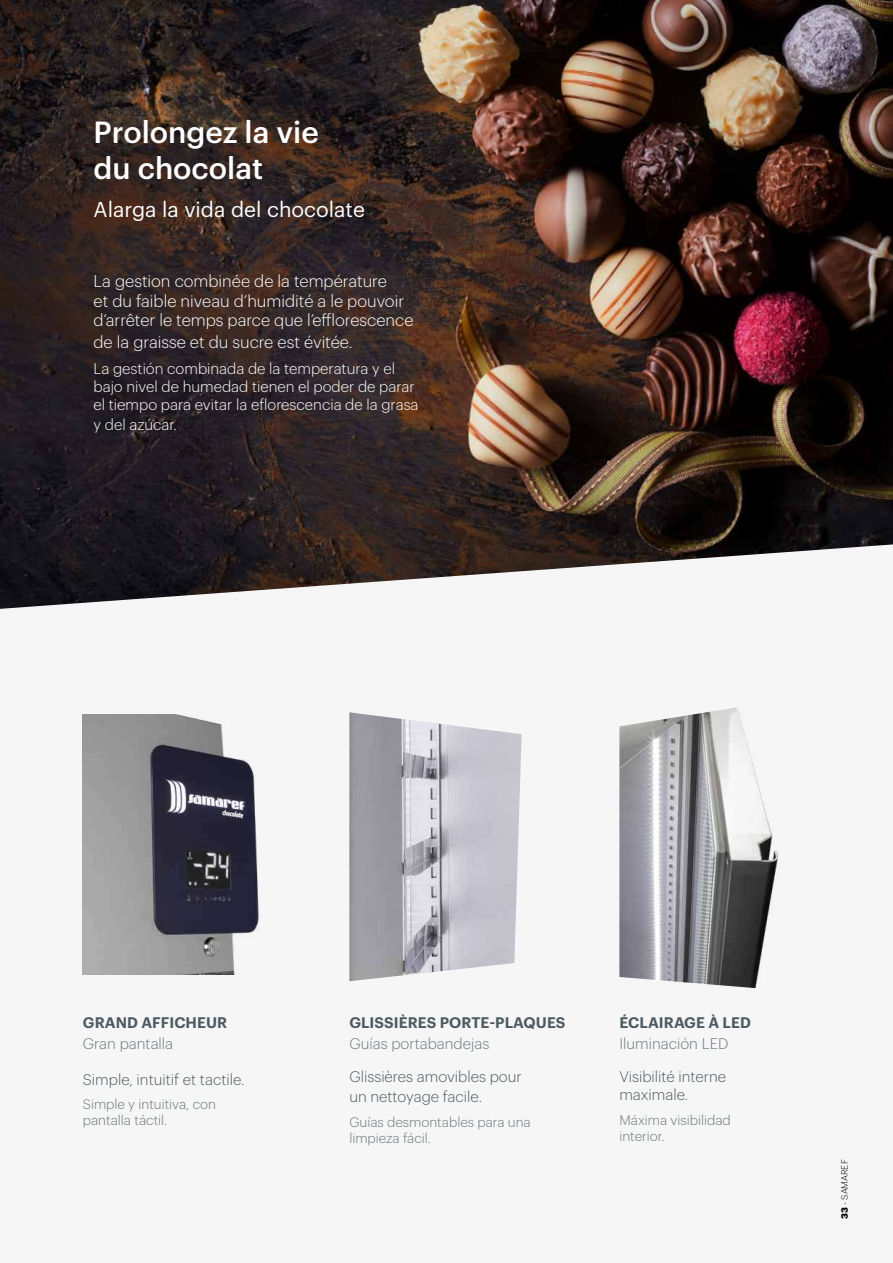
<style>
.page{position:relative;width:893px;height:1263px;background:#fff}
.page>*{position:absolute;margin:0;border:0;box-sizing:border-box;transform-origin:0 0}
.t1{font:500 30px/36px "Graphik";color:#fff}
.t2{font:21px "Graphik";color:#fff}
.t3{font:300 16.5px/19.8px "Graphik";color:#fff}
.t4{font:300 15px/18px "Graphik";color:#fff}
.t5{font:300 15px/19.8px "Graphik";color:#4c5a62}
.t6{font:600 15px "Graphik";letter-spacing:.005em;color:#4c5a62}
.t7{font:300 15px "Graphik";color:#6c787c}
.t8{font:300 13.5px/16.2px "Graphik";color:#6c787c}
.t9{font:300 9px "Graphik";color:#000}
.s1{font-weight:700}
</style>
<div class="page">
<div style="left:0;top:529px;width:893px;height:734px;background:#f6f6f6"></div>
<img style="left:619px;top:707px;width:159px;height:282px">
<img style="left:0;top:0;width:893px;height:609px">
<img style="left:349px;top:712px;width:173px;height:269px">
<img style="left:83px;top:714px;width:176px;height:261px">
<h1 class="t1" style="left:94px;top:112px;width:227px">Prolongez la vie du chocolat</h1>
<p class="t2" style="left:94px;top:194px;width:273px">Alarga la vida del chocolate</p>
<p class="t3" style="left:94px;top:270px;width:321px">La gestion combinée de la température<br>et du faible niveau d’humidité a le pouvoir d’arrêter le temps parce que l’efflorescence</p>
<p class="t3" style="left:94px;top:331px;width:261px">de la graisse et du sucre est évitée.</p>
<p class="t4" style="left:94px;top:359px;width:326px">La gestión combinada de la temperatura y el bajo nivel de humedad tienen el poder de parar el tiempo para evitar la eflorescencia de la grasa</p>
<p class="t4" style="left:94px;top:415px;width:85px">y del azúcar.</p>
<p class="t6" style="left:83px;top:1011px;width:146px">GRAND AFFICHEUR</p>
<p class="t7" style="left:83px;top:1032px;width:92px">Gran pantalla</p>
<p class="t5" style="left:83px;top:1068px;width:163px">Simple, intuitif et tactile.</p>
<p class="t8" style="left:83px;top:1095px;width:135px">Simple y intuitiva, con pantalla táctil.</p>
<p class="t6" style="left:349px;top:1011px;width:218px">GLISSIÈRES PORTE-PLAQUES</p>
<p class="t7" style="left:349px;top:1032px;width:141px">Guías portabandejas</p>
<p class="t5" style="left:349px;top:1065px;width:174px">Glissières amovibles pour un nettoyage facile.</p>
<p class="t8" style="left:349px;top:1112px;width:183px">Guías desmontables para una limpieza fácil.</p>
<p class="t6" style="left:619px;top:1011px;width:133px">ÉCLAIRAGE À LED</p>
<p class="t7" style="left:619px;top:1032px;width:111px">Iluminación LED</p>
<p class="t5" style="left:619px;top:1066px;width:108px;line-height:18px">Visibilité interne maximale.</p>
<p class="t8" style="left:619px;top:1111px;width:113px">Máxima visibilidad interior.</p>
<p class="t9" style="left:838px;top:1219px;width:61px;rotate:-90deg"><span class="s1">33</span> - SAMAREF</p>
</div>
